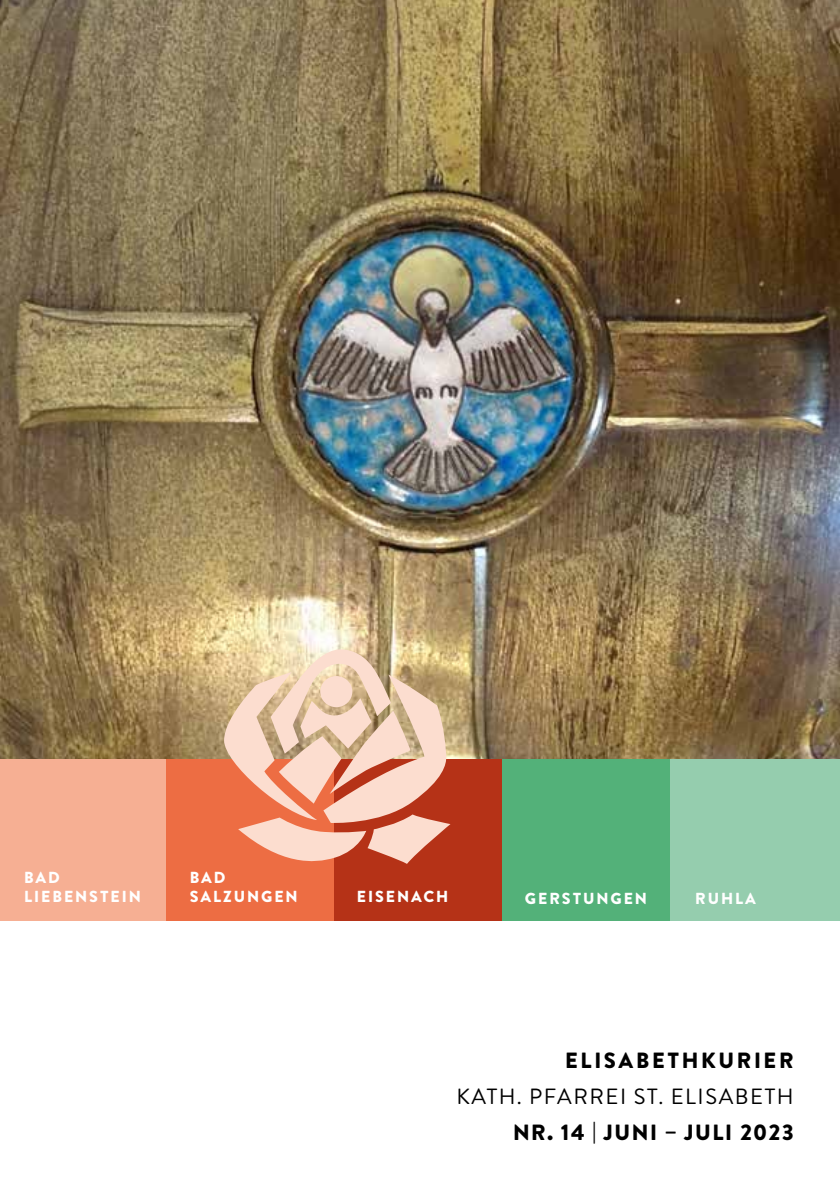
<style>
.page{position:relative;width:840px;height:1191px;background:#fff}
.page>*{position:absolute;margin:0;border:0;box-sizing:border-box;transform-origin:0 0}
.t1{font:22px "Brandon Grotesque";letter-spacing:.07em;color:#000}
.t2{font:900 22px "Brandon Text";letter-spacing:.07em;color:#000}
.t3{font:900 22px "Brandon Text";letter-spacing:.12em;color:#000}
.t4{font:900 16px/19.2px "Brandon Text";letter-spacing:.12em;color:#fff}
</style>
<div class="page">
<img style="left:0;top:0;width:839px;height:759px">
<div style="left:0;top:759px;width:166px;height:161px;background:#f6af93"></div>
<div style="left:166px;top:759px;width:168px;height:161px;background:#ed6d43"></div>
<div style="left:334px;top:759px;width:168px;height:161px;background:#b53217"></div>
<div style="left:502px;top:759px;width:168px;height:161px;background:#53b179"></div>
<div style="left:670px;top:759px;width:169px;height:161px;background:#95cdae"></div>
<svg style="left:224px;top:649px;width:226px;height:215px"></svg>
<p class="t4" style="left:24px;top:867px;width:118px">BAD<br>LIEBENSTEIN</p>
<p class="t4" style="left:189px;top:867px;width:109px">BAD<br>SALZUNGEN</p>
<p class="t4" style="left:357px;top:887px;width:93px">EISENACH</p>
<p class="t4" style="left:524px;top:888px;width:124px">GERSTUNGEN</p>
<p class="t4" style="left:694px;top:888px;width:62px">RUHLA</p>
<h1 class="t3" style="left:564px;top:1045px;width:230px">ELISABETHKURIER</h1>
<h1 class="t1" style="left:456px;top:1081px;width:338px">KATH. PFARREI ST. ELISABETH</h1>
<h1 class="t2" style="left:512px;top:1116px;width:282px">NR. 14 | JUNI – JULI 2023</h1>
</div>
